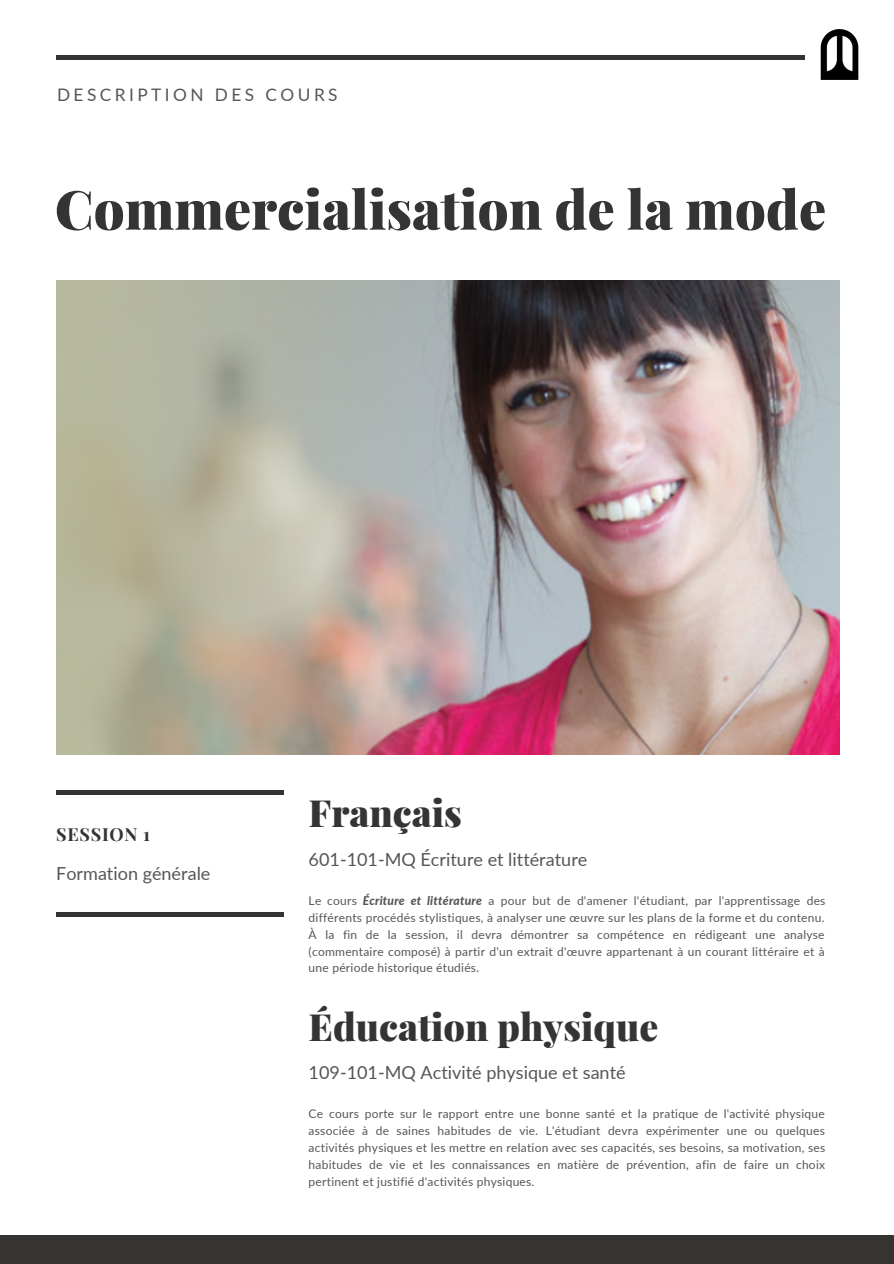
<style>
.page{position:relative;width:894px;height:1264px;background:#fff}
.page>*{position:absolute;margin:0;border:0;box-sizing:border-box;transform-origin:0 0}
.t1{font:900 54px "Playfair Display";color:#363433}
.t2{font:900 37.5px "Playfair Display";color:#363433}
.t3{font:18px "Lato";color:#565656}
.t4{font:700 18px "Playfair Display";letter-spacing:.04em;color:#363433}
.t5{font:17.25px "Lato";letter-spacing:.2em;color:#565656}
.t6{font:12px/17px "Lato";letter-spacing:.02em;color:#565656;text-align:justify}
.s1{font-weight:800;font-style:italic}
</style>
<div class="page">
<div style="left:0;top:1235px;width:893px;height:28px;background:#363433"></div>
<hr style="left:56px;top:56px;width:748px;height:4px;background:#363433">
<hr style="left:56px;top:790px;width:228px;height:4px;background:#363433">
<div style="left:56px;top:911px;width:228px;height:5px;background:#363433"></div>
<img style="left:820px;top:29px;width:39px;height:51px">
<img style="left:56px;top:281px;width:783px;height:473px">
<h3 class="t5" style="left:57px;top:84px;width:282px">DESCRIPTION DES COURS</h3>
<h1 class="t1" style="left:55px;top:171px;width:772px">Commercialisation de la mode</h1>
<h3 class="t4" style="left:56px;top:821px;width:95px">SESSION 1</h3>
<h3 class="t3" style="left:56px;top:862px;width:156px">Formation générale</h3>
<h2 class="t2" style="left:308px;top:786px;width:155px">Français</h2>
<h3 class="t3" style="left:308px;top:848px;width:280px">601-101-MQ Écriture et littérature</h3>
<p class="t6" style="left:308px;top:891px;width:518px">Le cours <span class="s1">Écriture et littérature</span> a pour but de d'amener l'étudiant, par l'apprentissage des différents procédés stylistiques, à analyser une œuvre sur les plans de la forme et du contenu.<br>À la fin de la session, il devra démontrer sa compétence en rédigeant une analyse (commentaire composé) à partir d'un extrait d'œuvre appartenant à un courant littéraire et à une période historique étudiés.</p>
<h2 class="t2" style="left:308px;top:1000px;width:351px">Éducation physique</h2>
<h3 class="t3" style="left:308px;top:1061px;width:318px">109-101-MQ Activité physique et santé</h3>
<p class="t6" style="left:308px;top:1105px;width:518px">Ce cours porte sur le rapport entre une bonne santé et la pratique de l'activité physique associée à de saines habitudes de vie. L'étudiant devra expérimenter une ou quelques activités physiques et les mettre en relation avec ses capacités, ses besoins, sa motivation, ses habitudes de vie et les connaissances en matière de prévention, afin de faire un choix pertinent et justifié d'activités physiques.</p>
</div>
